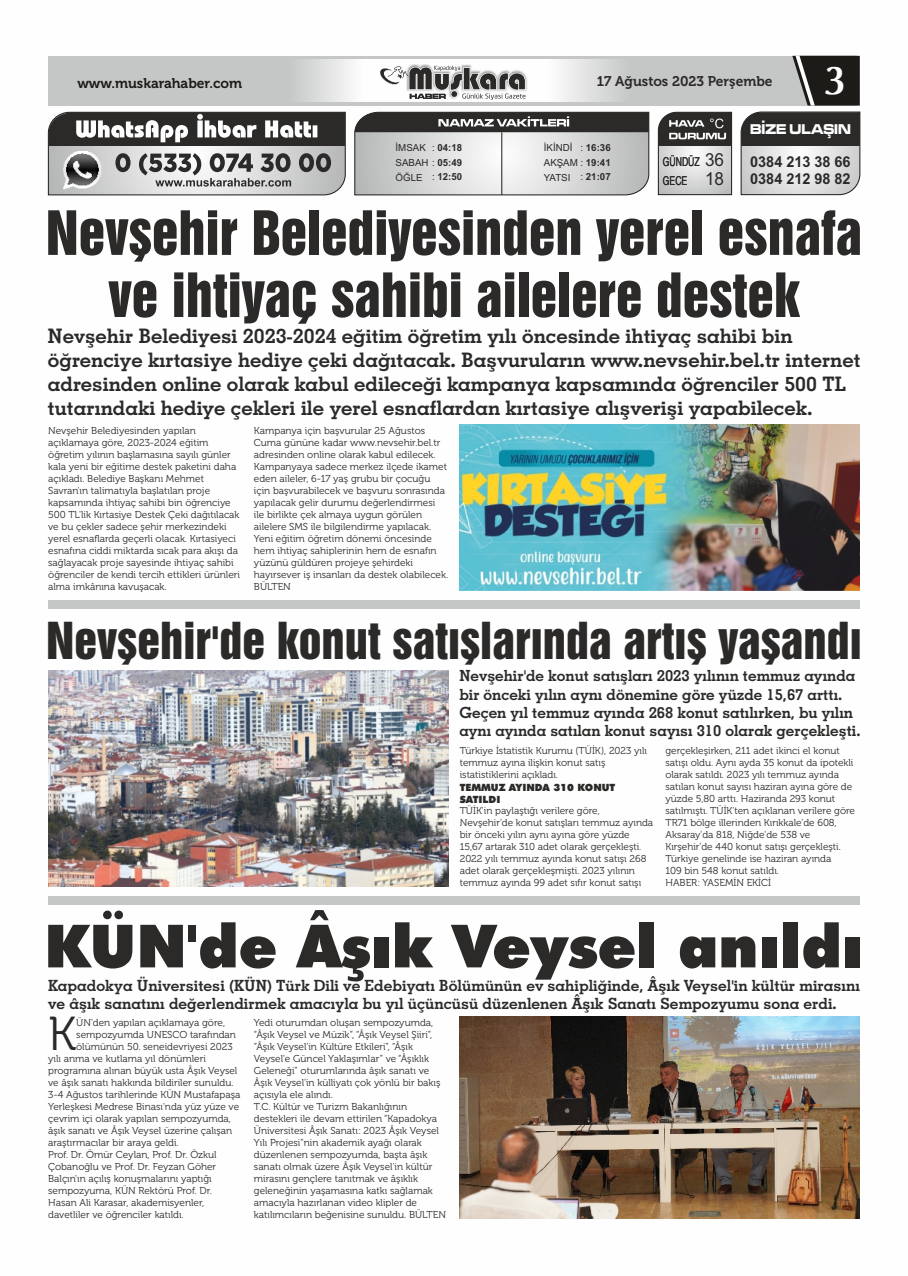
<style>
.page{position:relative;width:908px;height:1276px;background:#fff}
.page>*{position:absolute;margin:0;border:0;box-sizing:border-box;transform-origin:0 0}
.t1{font:900 59.5px "Futura BT";color:#2b2a29}
.t2{font:55.6px/62.1px "Swiss 921 BT";color:#2b2a29;text-align:center}
.t3{font:47.5px "Museo 300";color:#2b2a29}
.t4{font:46.5px "Swiss 921 BT";color:#2b2a29}
.t5{font:700 40.7px "Optima";color:#fefefe}
.t6{font:20px/24px "Geometric Slabserif 703 Bold BT";color:#2b2a29}
.t7{font:700 15.5px/18.5px "Geometric Slab 703 BT";color:#2b2a29}
.t8{font:15.4px/18.4px "Geometric Slabserif 703 Bold BT";color:#2b2a29}
.t9{font:700 15px/17.1px "Arial Narrow";color:#2b2a29;scale:1.17 1}
.t10{font:14.7px "Microgramma D Bold Exte";color:#fefefe;scale:.85 1}
.t11{font:14px "Museo 700";color:#2b2a29}
.t12{font:14px "Museo 700";color:#1c1b17}
.t13{font:condensed 12.3px "Helvetica";color:#2b2a29;scale:.86 1}
.t14{font:10px/12px "Museo 300";color:#2b2a29}
.t15{font:900 10px/12px "Futura BT";color:#2b2a29}
.t16{font:9.7px/14.8px "Arial";color:#2b2a29}
.t17{font:700 9.7px "Arial";color:#2b2a29}
.s1{font-weight:700}
.s2{font-weight:400}
.s3{font-family:"Arial";font-stretch:normal;font-size:18px}
</style>
<div class="page">
<svg style="left:47px;top:111px;width:299px;height:85px;background:#90908f"></svg>
<svg style="left:354px;top:111px;width:295px;height:85px;background:#b1b1b1"></svg>
<svg style="left:657px;top:111px;width:75px;height:85px;background:#9e9e9e"></svg>
<div style="left:48px;top:56px;width:811px;height:50px;background:#c5c6c6"></div>
<img style="left:303px;top:60px;width:312px;height:41px">
<svg style="left:740px;top:56px;width:120px;height:140px"></svg>
<img style="left:406px;top:64px;width:121px;height:36px">
<svg style="left:378px;top:66px;width:148px;height:36px;background:#aeadad"></svg>
<img style="left:459px;top:425px;width:400px;height:165px">
<div style="left:48px;top:600px;width:811px;height:9px;background:#c5c6c6"></div>
<img style="left:48px;top:670px;width:400px;height:216px">
<div style="left:48px;top:896px;width:811px;height:9px;background:#c5c6c6"></div>
<img style="left:459px;top:1016px;width:400px;height:202px">
<h3 class="t12" style="left:77px;top:78px;width:166px">www.muskarahaber.com</h3>
<h3 class="t11" style="left:596px;top:75px;width:177px">17 Ağustos 2023 Perşembe</h3>
<h3 class="t5" style="left:822px;top:62px;width:26px">3</h3>
<p class="t16" style="left:395px;top:141px;width:68px">İMSAK<br>SABAH : <span class="s1">05:49</span></p>
<p class="t16" style="left:543px;top:141px;width:68px">İKİNDİ<br>AKŞAM : <span class="s1">19:41</span></p>
<p class="t17" style="left:432px;top:144px;width:31px"><span class="s2">:</span> 04:18</p>
<p class="t17" style="left:580px;top:144px;width:32px"><span class="s2">:</span> 16:36</p>
<p class="t16" style="left:395px;top:171px;width:68px">ÖĞLE : <span class="s1">12:50</span></p>
<p class="t16" style="left:543px;top:171px;width:68px">YATSI : <span class="s1">21:07</span></p>
<h3 class="t10" style="left:749px;top:122px;width:120px">BİZE ULAŞIN</h3>
<p class="t13" style="left:662px;top:157px;width:73px">GÜNDÜZ <span class="s3">36</span></p>
<h3 class="t9" style="left:749px;top:155px;width:87px">0384 213 38 66<br>0384 212 98 82</h3>
<p class="t13" style="left:662px;top:176px;width:73px">GECE <span class="s3">18</span></p>
<h2 class="t2" style="left:46px;top:209px;width:817px">Nevşehir Belediyesinden yerel esnafa ve ihtiyaç sahibi ailelere destek</h2>
<p class="t6" style="left:48px;top:326px;width:813px">Nevşehir Belediyesi 2023-2024 eğitim öğretim yılı öncesinde ihtiyaç sahibi bin öğrenciye kırtasiye hediye çeki dağıtacak. Başvuruların www.nevsehir.bel.tr internet adresinden online olarak kabul edileceği kampanya kapsamında öğrenciler 500 TL tutarındaki hediye çekleri ile yerel esnaflardan kırtasiye alışverişi yapabilecek.</p>
<p class="t14" style="left:48px;top:426px;width:193px">Nevşehir Belediyesinden yapılan açıklamaya göre, 2023-2024 eğitim öğretim yılının başlamasına sayılı günler kala yeni bir eğitime destek paketini daha açıkladı. Belediye Başkanı Mehmet Savran'ın talimatıyla başlatılan proje kapsamında ihtiyaç sahibi bin öğrenciye 500 TL'lik Kırtasiye Destek Çeki dağıtılacak ve bu çekler sadece şehir merkezindeki yerel esnaflarda geçerli olacak. Kırtasiyeci esnafına ciddi miktarda sıcak para akışı da sağlayacak proje sayesinde ihtiyaç sahibi öğrenciler de kendi tercih ettikleri ürünleri alma imkânına kavuşacak.</p>
<p class="t14" style="left:254px;top:426px;width:196px">Kampanya için başvurular 25 Ağustos Cuma gününe kadar www.nevsehir.bel.tr adresinden online olarak kabul edilecek.<br>Kampanyaya sadece merkez ilçede ikamet eden aileler, 6-17 yaş grubu bir çocuğu için başvurabilecek ve başvuru sonrasında yapılacak gelir durumu değerlendirmesi ile birlikte çek almaya uygun görülen ailelere SMS ile bilgilendirme yapılacak.<br>Yeni eğitim öğretim dönemi öncesinde hem ihtiyaç sahiplerinin hem de esnafın yüzünü güldüren projeye şehirdeki hayırsever iş insanları da destek olabilecek.<br>BÜLTEN</p>
<h3 class="t4" style="left:46px;top:624px;width:817px">Nevşehir'de konut satışlarında artış yaşandı</h3>
<h3 class="t8" style="left:459px;top:668px;width:402px">Nevşehir'de konut satışları 2023 yılının temmuz ayında bir önceki yılın aynı dönemine göre yüzde 15,67 arttı.<br>Geçen yıl temmuz ayında 268 konut satılırken, bu yılın aynı ayında satılan konut sayısı 310 olarak gerçekleşti.</h3>
<p class="t14" style="left:459px;top:746px;width:189px">Türkiye İstatistik Kurumu (TÜİK), 2023 yılı temmuz ayına ilişkin konut satış istatistiklerini açıkladı.</p>
<p class="t15" style="left:459px;top:782px;width:157px">TEMMUZ AYINDA 310 KONUT<br>SATILDI</p>
<p class="t14" style="left:459px;top:806px;width:195px">TÜİK'in paylaştığı verilere göre, Nevşehir'de konut satışları temmuz ayında bir önceki yılın aynı ayına göre yüzde 15,67 artarak 310 adet olarak gerçekleşti.<br>2022 yılı temmuz ayında konut satışı 268 adet olarak gerçekleşmişti. 2023 yılının temmuz ayında 99 adet sıfır konut satışı</p>
<p class="t14" style="left:665px;top:746px;width:191px">gerçekleşirken, 211 adet ikinci el konut satışı oldu. Aynı ayda 35 konut da ipotekli olarak satıldı. 2023 yılı temmuz ayında satılan konut sayısı haziran ayına göre de yüzde 5,80 arttı. Haziranda 293 konut satılmıştı. TÜİK'ten açıklanan verilere göre TR71 bölge illerinden Kırıkkale'de 608, Aksaray'da 818, Niğde'de 538 ve Kırşehir'de 440 konut satışı gerçekleşti.<br>Türkiye genelinde ise haziran ayında<br>109 bin 548 konut satıldı.<br>HABER: YASEMİN EKİCİ</p>
<h1 class="t1" style="left:44px;top:922px;width:820px">KÜN'de Âşık Veysel anıldı</h1>
<h3 class="t7" style="left:48px;top:977px;width:813px">Kapadokya Üniversitesi (KÜN) Türk Dili ve Edebiyatı Bölümünün ev sahipliğinde, Âşık Veysel'in kültür mirasını ve âşık sanatını değerlendirmek amacıyla bu yıl üçüncüsü düzenlenen Âşık Sanatı Sempozyumu sona erdi.</h3>
<h3 class="t3" style="left:48px;top:1014px;width:30px">K</h3>
<p class="t14" style="left:76px;top:1017px;width:150px">ÜN'den yapılan açıklamaya göre,</p>
<p class="t14" style="left:76px;top:1029px;width:161px">sempozyumda UNESCO tarafından</p>
<p class="t14" style="left:76px;top:1041px;width:158px">ölümünün 50. seneidevriyesi 2023</p>
<p class="t14" style="left:48px;top:1053px;width:159px">yılı anma ve kutlama yıl dönümleri</p>
<p class="t14" style="left:48px;top:1065px;width:190px">programına alınan büyük usta Âşık Veysel</p>
<p class="t14" style="left:48px;top:1077px;width:187px">ve âşık sanatı hakkında bildiriler sunuldu.</p>
<p class="t14" style="left:48px;top:1089px;width:193px">3-4 Ağustos tarihlerinde KÜN Mustafapaşa</p>
<p class="t14" style="left:48px;top:1101px;width:192px">Yerleşkesi Medrese Binası'nda yüz yüze ve</p>
<p class="t14" style="left:48px;top:1113px;width:184px">çevrim içi olarak yapılan sempozyumda,</p>
<p class="t14" style="left:48px;top:1125px;width:185px">âşık sanatı ve Âşık Veysel üzerine çalışan</p>
<p class="t14" style="left:48px;top:1137px;width:132px">araştırmacılar bir araya geldi.</p>
<p class="t14" style="left:48px;top:1149px;width:170px">Prof. Dr. Ömür Ceylan, Prof. Dr. Özkul</p>
<p class="t14" style="left:48px;top:1161px;width:169px">Çobanoğlu ve Prof. Dr. Feyzan Göher</p>
<p class="t14" style="left:48px;top:1173px;width:165px">Balçın'ın açılış konuşmalarını yaptığı</p>
<p class="t14" style="left:48px;top:1185px;width:165px">sempozyuma, KÜN Rektörü Prof. Dr.</p>
<p class="t14" style="left:48px;top:1197px;width:157px">Hasan Ali Karasar, akademisyenler,</p>
<p class="t14" style="left:48px;top:1209px;width:137px">davetliler ve öğrenciler katıldı.</p>
<p class="t14" style="left:254px;top:1017px;width:193px">Yedi oturumdan oluşan sempozyumda, “Âşık Veysel ve Müzik”, “Âşık Veysel Şiiri”, “Âşık Veysel'in Kültüre Etkileri”, “Âşık Veysel'e Güncel Yaklaşımlar” ve “Âşıklık Geleneği” oturumlarında âşık sanatı ve Âşık Veysel'in külliyatı çok yönlü bir bakış açısıyla ele alındı.<br>T.C. Kültür ve Turizm Bakanlığının destekleri ile devam ettirilen “Kapadokya Üniversitesi Âşık Sanatı: 2023 Âşık Veysel Yılı Projesi”nin akademik ayağı olarak düzenlenen sempozyumda, başta âşık sanatı olmak üzere Âşık Veysel'in kültür mirasını gençlere tanıtmak ve âşıklık geleneğinin yaşamasına katkı sağlamak amacıyla hazırlanan video klipler de katılımcıların beğenisine sunuldu. BÜLTEN</p>
</div>
